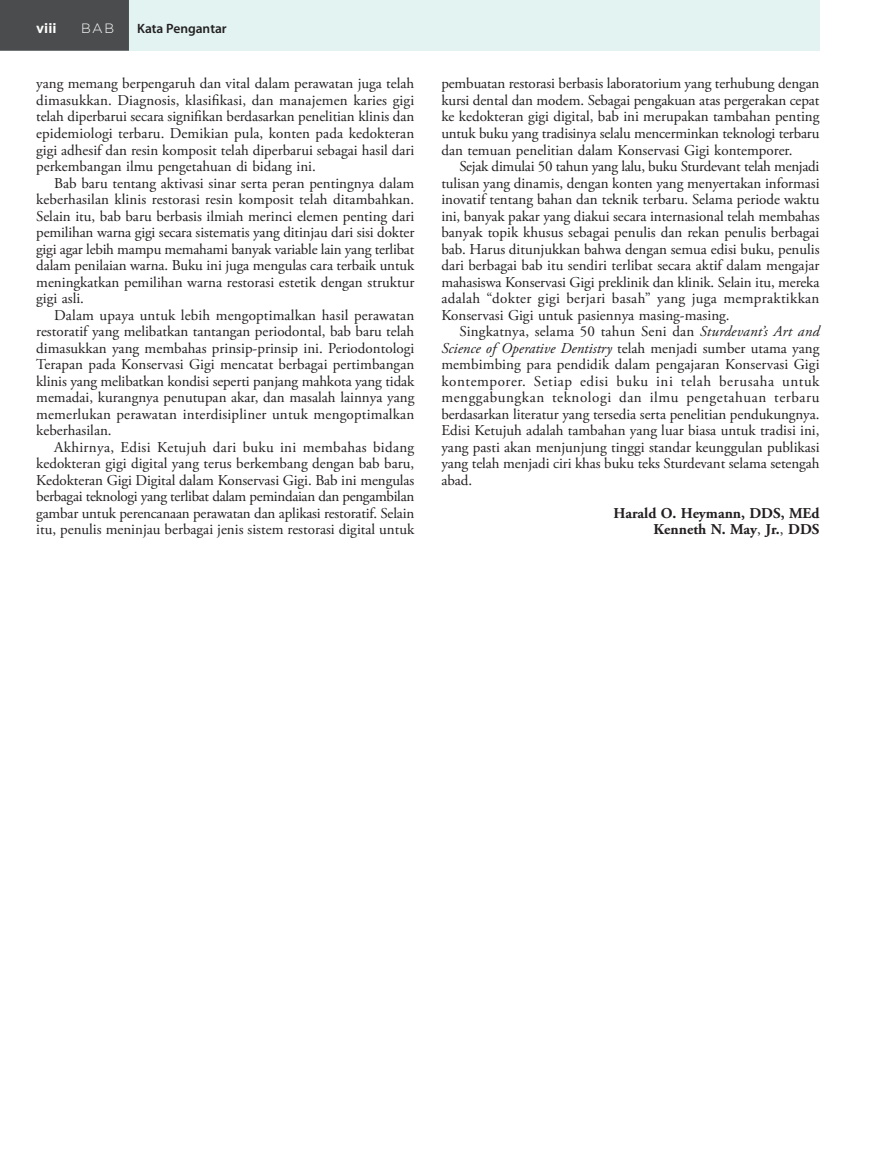
<style>
.page{position:relative;width:896px;height:1174px;background:#fff}
.page>*{position:absolute;margin:0;border:0;box-sizing:border-box;transform-origin:0 0}
.t1{font:15px "Adobe Garamond Pro";color:#231f20}
.t2{font:15px "Adobe Garamond Pro";letter-spacing:-.02em;color:#231f20}
.t3{font:15px "Adobe Garamond Pro";letter-spacing:.02em;color:#231f20}
.t4{font:15px "Adobe Garamond Pro";letter-spacing:.04em;color:#231f20}
.t5{font:italic 15px "Adobe Garamond Pro";color:#231f20}
.t6{font:700 15px/16.5px "Adobe Garamond Pro";color:#231f20;text-align:right}
.t7{font:600 13.5px "Myriad Pro";color:#231f20}
.t8{font:700 13.5px "Gotham";color:#fff}
.t9{font:300 13.5px "Gotham";color:#fff}
.s1{font-style:italic}
.s2{font-style:normal}
.s3{font-weight:400}
</style>
<div class="page">
<div style="left:0;top:0;width:819px;height:51px;background:#e2f3f2"></div>
<div style="left:0;top:0;width:129px;height:51px;background:#4b4c4d"></div>
<p class="t8" style="left:36px;top:23px;width:22px">viii</p>
<p class="t9" style="left:81px;top:23px;width:34px">BAB</p>
<p class="t7" style="left:137px;top:23px;width:91px">Kata Pengantar</p>
<p class="t1" style="left:36px;top:78px;width:380px">yang memang berpengaruh dan vital dalam perawatan juga telah</p>
<p class="t1" style="left:36px;top:94px;width:380px">dimasukkan. Diagnosis, klasifikasi, dan manajemen karies gigi</p>
<p class="t1" style="left:36px;top:111px;width:379px">telah diperbarui secara signifikan berdasarkan penelitian klinis dan</p>
<p class="t1" style="left:36px;top:127px;width:379px">epidemiologi terbaru. Demikian pula, konten pada kedokteran</p>
<p class="t1" style="left:36px;top:144px;width:380px">gigi adhesif dan resin komposit telah diperbarui sebagai hasil dari</p>
<p class="t1" style="left:36px;top:160px;width:281px">perkembangan ilmu pengetahuan di bidang ini.</p>
<p class="t1" style="left:54px;top:177px;width:362px">Bab baru tentang aktivasi sinar serta peran pentingnya dalam</p>
<p class="t1" style="left:36px;top:193px;width:380px">keberhasilan klinis restorasi resin komposit telah ditambahkan.</p>
<p class="t1" style="left:36px;top:210px;width:380px">Selain itu, bab baru berbasis ilmiah merinci elemen penting dari</p>
<p class="t1" style="left:36px;top:226px;width:379px">pemilihan warna gigi secara sistematis yang ditinjau dari sisi dokter</p>
<p class="t1" style="left:36px;top:243px;width:380px">gigi agar lebih mampu memahami banyak variable lain yang terlibat</p>
<p class="t1" style="left:36px;top:259px;width:379px">dalam penilaian warna. Buku ini juga mengulas cara terbaik untuk</p>
<p class="t1" style="left:36px;top:276px;width:380px">meningkatkan pemilihan warna restorasi estetik dengan struktur</p>
<p class="t1" style="left:36px;top:292px;width:49px">gigi asli.</p>
<p class="t1" style="left:54px;top:309px;width:361px">Dalam upaya untuk lebih mengoptimalkan hasil perawatan</p>
<p class="t1" style="left:36px;top:325px;width:380px">restoratif yang melibatkan tantangan periodontal, bab baru telah</p>
<p class="t1" style="left:36px;top:342px;width:379px">dimasukkan yang membahas prinsip-prinsip ini. Periodontologi</p>
<p class="t1" style="left:36px;top:358px;width:379px">Terapan pada Konservasi Gigi mencatat berbagai pertimbangan</p>
<p class="t1" style="left:36px;top:375px;width:379px">klinis yang melibatkan kondisi seperti panjang mahkota yang tidak</p>
<p class="t1" style="left:36px;top:391px;width:380px">memadai, kurangnya penutupan akar, dan masalah lainnya yang</p>
<p class="t1" style="left:36px;top:408px;width:380px">memerlukan perawatan interdisipliner untuk mengoptimalkan</p>
<p class="t1" style="left:36px;top:424px;width:77px">keberhasilan.</p>
<p class="t3" style="left:54px;top:441px;width:361px">Akhirnya, Edisi Ketujuh dari buku ini membahas bidang</p>
<p class="t1" style="left:36px;top:457px;width:379px">kedokteran gigi digital yang terus berkembang dengan bab baru,</p>
<p class="t1" style="left:36px;top:474px;width:380px">Kedokteran Gigi Digital dalam Konservasi Gigi. Bab ini mengulas</p>
<p class="t2" style="left:36px;top:490px;width:379px">berbagai teknologi yang terlibat dalam pemindaian dan pengambilan</p>
<p class="t1" style="left:36px;top:507px;width:379px">gambar untuk perencanaan perawatan dan aplikasi restoratif. Selain</p>
<p class="t1" style="left:36px;top:523px;width:380px">itu, penulis meninjau berbagai jenis sistem restorasi digital untuk</p>
<p class="t1" style="left:441px;top:78px;width:379px">pembuatan restorasi berbasis laboratorium yang terhubung dengan</p>
<p class="t1" style="left:441px;top:94px;width:379px">kursi dental dan modem. Sebagai pengakuan atas pergerakan cepat</p>
<p class="t1" style="left:441px;top:111px;width:380px">ke kedokteran gigi digital, bab ini merupakan tambahan penting</p>
<p class="t1" style="left:441px;top:127px;width:379px">untuk buku yang tradisinya selalu mencerminkan teknologi terbaru</p>
<p class="t1" style="left:441px;top:144px;width:352px">dan temuan penelitian dalam Konservasi Gigi kontemporer.</p>
<p class="t2" style="left:459px;top:160px;width:361px">Sejak dimulai 50 tahun yang lalu, buku Sturdevant telah menjadi</p>
<p class="t1" style="left:441px;top:177px;width:380px">tulisan yang dinamis, dengan konten yang menyertakan informasi</p>
<p class="t1" style="left:441px;top:193px;width:380px">inovatif tentang bahan dan teknik terbaru. Selama periode waktu</p>
<p class="t1" style="left:441px;top:210px;width:380px">ini, banyak pakar yang diakui secara internasional telah membahas</p>
<p class="t1" style="left:441px;top:226px;width:380px">banyak topik khusus sebagai penulis dan rekan penulis berbagai</p>
<p class="t1" style="left:441px;top:243px;width:380px">bab. Harus ditunjukkan bahwa dengan semua edisi buku, penulis</p>
<p class="t1" style="left:441px;top:259px;width:380px">dari berbagai bab itu sendiri terlibat secara aktif dalam mengajar</p>
<p class="t1" style="left:441px;top:276px;width:379px">mahasiswa Konservasi Gigi preklinik dan klinik. Selain itu, mereka</p>
<p class="t3" style="left:441px;top:292px;width:379px">adalah “dokter gigi berjari basah” yang juga mempraktikkan</p>
<p class="t1" style="left:441px;top:309px;width:290px">Konservasi Gigi untuk pasiennya masing-masing.</p>
<p class="t1" style="left:459px;top:325px;width:362px">Singkatnya, selama 50 tahun Seni dan <span class="s1">Sturdevant’s Art and</span></p>
<p class="t5" style="left:441px;top:342px;width:380px">Science of Operative Dentistry <span class="s2">telah menjadi sumber utama yang</span></p>
<p class="t1" style="left:441px;top:358px;width:380px">membimbing para pendidik dalam pengajaran Konservasi Gigi</p>
<p class="t4" style="left:441px;top:375px;width:380px">kontemporer. Setiap edisi buku ini telah berusaha untuk</p>
<p class="t4" style="left:441px;top:391px;width:379px">menggabungkan teknologi dan ilmu pengetahuan terbaru</p>
<p class="t1" style="left:441px;top:408px;width:379px">berdasarkan literatur yang tersedia serta penelitian pendukungnya.</p>
<p class="t1" style="left:441px;top:424px;width:380px">Edisi Ketujuh adalah tambahan yang luar biasa untuk tradisi ini,</p>
<p class="t1" style="left:441px;top:441px;width:380px">yang pasti akan menjunjung tinggi standar keunggulan publikasi</p>
<p class="t1" style="left:441px;top:457px;width:379px">yang telah menjadi ciri khas buku teks Sturdevant selama setengah</p>
<p class="t1" style="left:441px;top:474px;width:33px">abad.</p>
<p class="t6" style="left:613px;top:506px;width:207px">Harald O. Heymann, DDS, MEd<br>Kenneth N. May <span class="s3">,</span> Jr. <span class="s3">,</span> DDS</p>
</div>
